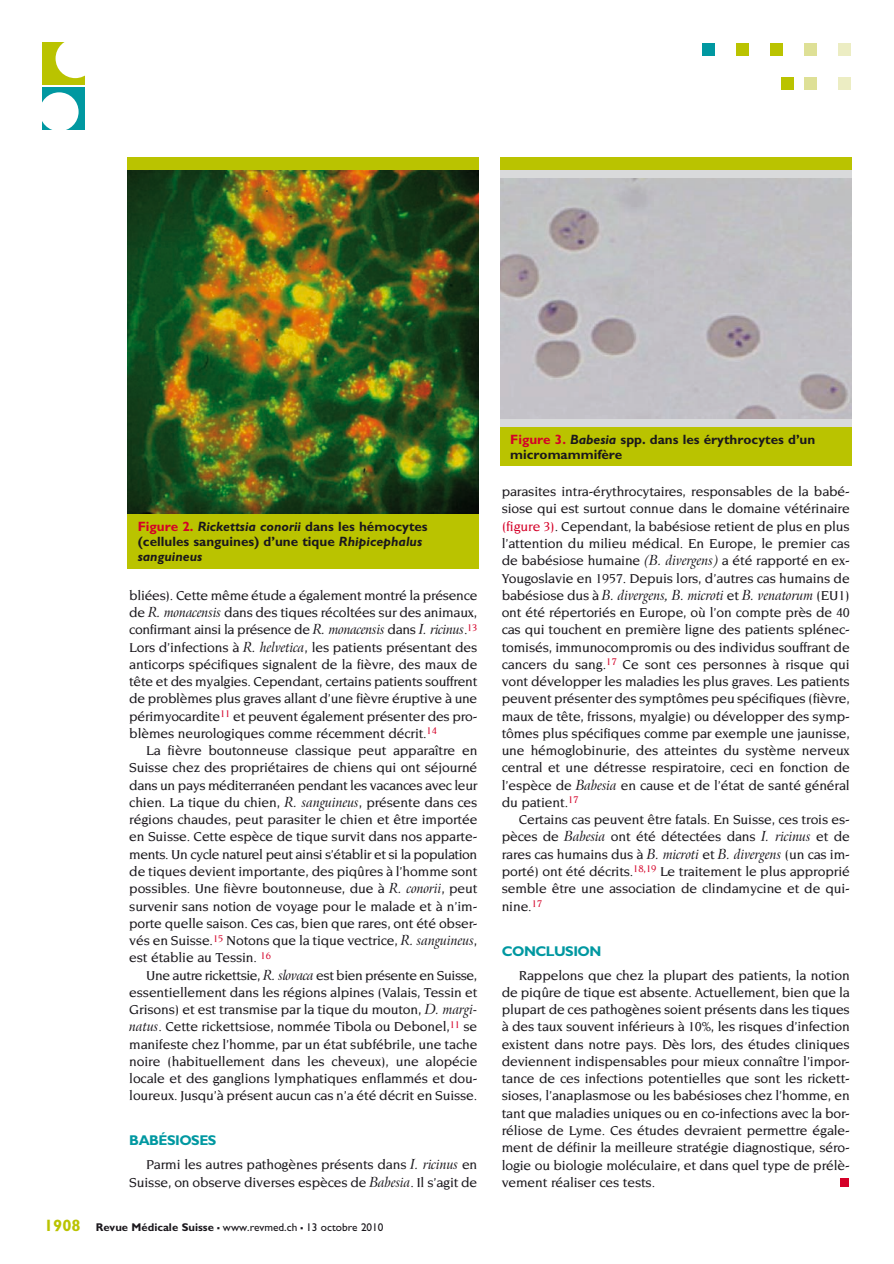
<style>
.page{position:relative;width:894px;height:1264px;background:#fff}
.page>*{position:absolute;margin:0;border:0;box-sizing:border-box;transform-origin:0 0}
.t1{font:700 14.1px "Gill Sans";letter-spacing:-.035em;color:#0098a1}
.t2{font:500 13.95px/17.2px "Novarese";letter-spacing:-.01em;color:#1a171c;text-align:justify}
.t3{font:italic 13.95px "Arrus BT";letter-spacing:-.01em;color:#1a171c;scale:.95 1}
.t4{font:700 13.5px/15px "Gill Sans";color:#1a171c}
.t5{font:11.25px "Gill Sans";color:#1a171c}
.s1{color:#d40028}
.s2{font-style:italic}
.s3{font-family:"Arrus BT";font-weight:400;font-style:italic}
.s4{font-weight:700;font-size:16.5px;color:#bac300}
.s5{font-weight:700}
.s6{font-weight:700;font-size:16.5px}
.s7{font-family:"Novarese";font-weight:500;font-style:normal}
</style>
<div class="page">
<div style="left:838px;top:43px;width:12px;height:12px;background:#ecedc3"></div>
<div style="left:804px;top:43px;width:12px;height:12px;background:#dee096"></div>
<div style="left:770px;top:43px;width:12px;height:12px;background:#bac300"></div>
<div style="left:736px;top:43px;width:12px;height:12px;background:#bac300"></div>
<div style="left:702px;top:43px;width:12px;height:12px;background:#0098a1"></div>
<div style="left:838px;top:77px;width:12px;height:12px;background:#ecedc3"></div>
<div style="left:804px;top:77px;width:12px;height:12px;background:#dee096"></div>
<div style="left:780px;top:77px;width:13px;height:12px;background:#bac300"></div>
<div style="left:839px;top:1177px;width:8px;height:9px;background:#d40028"></div>
<div style="left:43px;top:43px;width:42px;height:42px;background:#bac300"></div>
<div style="left:56px;top:39px;width:39px;height:39px;background:#fff;border-radius:50%"></div>
<div style="left:43px;top:87px;width:42px;height:43px;background:#0098a1"></div>
<div style="left:40px;top:92px;width:39px;height:39px;background:#fff;border-radius:50%"></div>
<img style="left:128px;top:170px;width:350px;height:343px">
<div style="left:128px;top:513px;width:350px;height:55px;background:#bac300"></div>
<div style="left:128px;top:157px;width:350px;height:13px;background:#bac300"></div>
<div style="left:500px;top:166px;width:350px;height:267px;background:#d9dadb"></div>
<img style="left:500px;top:178px;width:350px;height:240px">
<div style="left:500px;top:427px;width:350px;height:39px;background:#bac300"></div>
<div style="left:500px;top:157px;width:350px;height:13px;background:#bac300"></div>
<p class="t4" style="left:138px;top:518px;width:291px"><span class="s1">Figure 2.</span> <span class="s2">Rickettsia conorii</span> dans les hémocytes (cellules sanguines) d’une tique <span class="s2">Rhipicephalus sanguineus</span></p>
<p class="t2" style="left:129px;top:586px;width:349px">bliées). Cette même étude a également montré la présence de <span class="s3">R. monacensis</span> dans des tiques récoltées sur des animaux, confirmant ainsi la présence de <span class="s3">R. monacensis</span> dans <span class="s3">I. ricinus</span>.<sup>13<br></sup>Lors d’infections à <span class="s3">R. helvetica</span>, les patients présentant des anticorps spécifiques signalent de la fièvre, des maux de tête et des myalgies. Cependant, certains patients souffrent de problèmes plus graves allant d’une fièvre éruptive à une périmyocardite<sup>11</sup> et peuvent également présenter des pro&shy;blèmes neurologiques comme récemment décrit.<sup>14</sup></p>
<p class="t2" style="left:129px;top:741px;width:349px;text-indent:17px">La fièvre boutonneuse classique peut apparaître en Suisse chez des propriétaires de chiens qui ont séjourné dans un pays méditerranéen pendant les vacances avec leur chien. La tique du chien, <span class="s3">R. sanguineus</span>, présente dans ces régions chaudes, peut parasiter le chien et être importée en Suisse. Cette espèce de tique survit dans nos apparte&shy;ments. Un cycle naturel peut ainsi s’établir et si la population de tiques devient importante, des piqûres à l’homme sont possibles. Une fièvre boutonneuse, due à <span class="s3">R. conorii</span>, peut survenir sans notion de voyage pour le malade et à n’im&shy;porte quelle saison. Ces cas, bien que rares, ont été obser&shy;vés en Suisse.<sup>15</sup> Notons que la tique vectrice, <span class="s3">R. sanguineus</span>, est établie au Tessin. <sup>16</sup></p>
<p class="t2" style="left:129px;top:966px;width:349px;text-indent:17px">Une autre rickettsie, <span class="s3">R. slovaca</span> est bien présente en Suisse, essentiellement dans les régions alpines (Valais, Tessin et Grisons) et est transmise par la tique du mouton, <span class="s3">D. margi&shy;natus</span>. Cette rickettsiose, nommée Tibola ou Debonel,<sup>11</sup> se manifeste chez l’homme, par un état subfébrile, une tache noire (habituellement dans les cheveux), une alopécie locale et des ganglions lymphatiques enflammés et dou&shy;loureux. Jusqu’à présent aucun cas n’a été décrit en Suisse.</p>
<p class="t1" style="left:129px;top:1131px;width:89px">BABÉSIOSES</p>
<p class="t2" style="left:129px;top:1155px;width:349px;text-align:right">Parmi les autres pathogènes présents dans <span class="s3">I. ricinus</span> en<br>Suisse, on observe diverses espèces de <span class="s3">Babesia</span>. Il s’agit de</p>
<p class="t5" style="left:44px;top:1220px;width:341px"><span class="s4">1908</span> <span class="s5">Revue Médicale Suisse</span> <span class="s6">–</span> www.revmed.ch <span class="s6">–</span> 13 octobre 2010</p>
<p class="t4" style="left:510px;top:431px;width:306px"><span class="s1">Figure 3.</span> <span class="s2">Babesia</span> spp. dans les érythrocytes d’un micromammifère</p>
<p class="t2" style="left:501px;top:483px;width:349px">parasites intra-érythrocytaires, responsables de la babé&shy;siose qui est surtout connue dans le domaine vétérinaire <span class="s1">(figure 3)</span>. Cependant, la babésiose retient de plus en plus l’attention du milieu médical. En Europe, le premier cas de babésiose humaine <span class="s3">(B. divergens)</span> a été rapporté en ex-Yougoslavie en 1957. Depuis lors, d’autres cas humains de</p>
<p class="t3" style="left:501px;top:586px;width:368px"><span class="s7">babésiose dus à</span> B. divergens, B. microti <span class="s7">et</span> B. venatorum <span class="s7">(EU1)</span></p>
<p class="t2" style="left:501px;top:603px;width:349px">ont été répertoriés en Europe, où l’on compte près de 40 cas qui touchent en première ligne des patients splénec&shy;tomisés, immunocompromis ou des individus souffrant de cancers du sang.<sup>17</sup> Ce sont ces personnes à risque qui vont développer les maladies les plus graves. Les patients peuvent présenter des symptômes peu spécifiques (fièvre, maux de tête, frissons, myalgie) ou développer des symp&shy;tômes plus spécifiques comme par exemple une jaunisse, une hémoglobinurie, des atteintes du système nerveux central et une détresse respiratoire, ceci en fonction de l’espèce de <span class="s3">Babesia</span> en cause et de l’état de santé général du patient.<sup>17</sup></p>
<p class="t2" style="left:501px;top:810px;width:349px;text-indent:17px">Certains cas peuvent être fatals. En Suisse, ces trois es&shy;pèces de <span class="s3">Babesia</span> ont été détectées dans <span class="s3">I. ricinus</span> et de rares cas humains dus à <span class="s3">B. microti</span> et <span class="s3">B. divergens</span> (un cas im&shy;porté) ont été décrits.<sup>18,19</sup> Le traitement le plus approprié semble être une association de clindamycine et de qui&shy;nine.<sup>17</sup></p>
<p class="t1" style="left:501px;top:942px;width:101px">CONCLUSION</p>
<p class="t2" style="left:501px;top:966px;width:349px;text-indent:17px">Rappelons que chez la plupart des patients, la notion de piqûre de tique est absente. Actuellement, bien que la plupart de ces pathogènes soient présents dans les tiques à des taux souvent inférieurs à 10%, les risques d’infection existent dans notre pays. Dès lors, des études cliniques deviennent indispensables pour mieux connaître l’impor&shy;tance de ces infections potentielles que sont les rickett&shy;sioses, l’anaplasmose ou les babésioses chez l’homme, en tant que maladies uniques ou en co-infections avec la bor&shy;réliose de Lyme. Ces études devraient permettre égale&shy;ment de définir la meilleure stratégie diagnostique, séro&shy;logie ou biologie moléculaire, et dans quel type de prélè&shy;vement réaliser ces tests.</p>
</div>
